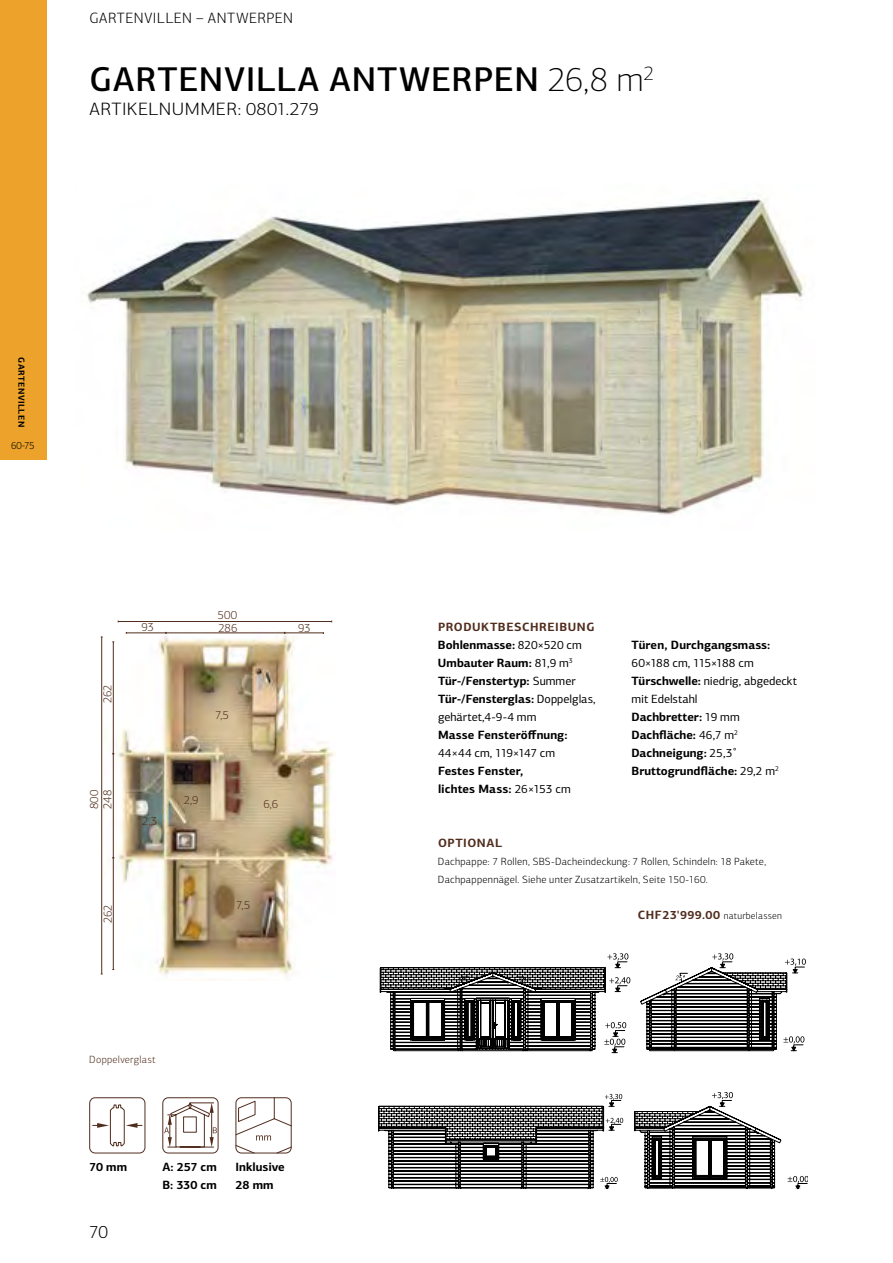
<style>
.page{position:relative;width:893px;height:1263px;background:#fff}
.page>*{position:absolute;margin:0;border:0;box-sizing:border-box;transform-origin:0 0}
.t1{font:500 34.5px "PF Centro Sans Pro";letter-spacing:.025em;color:#000}
.t2{font:300 18px "PF Centro Sans Pro";letter-spacing:.02em;color:#000;scale:1.05 1}
.t3{font:300 18px "PF Centro Sans Pro";letter-spacing:.02em;color:#000}
.t4{font:300 15px "PF Centro Sans Pro";letter-spacing:.035em;color:#000}
.t5{font:700 12px/18px "PF Centro Sans Pro";letter-spacing:.005em;color:#000}
.t6{font:12px/18px "PF Centro Sans Pro";color:#000}
.t7{font:300 12px "PF Centro Sans Pro";letter-spacing:.01em;color:#512d1e}
.t8{font:12px "PF Centro Sans Pro";letter-spacing:-.02em;color:#000}
.t9{font:700 12px "PF Centro Sans Pro";letter-spacing:.045em;color:#512d1e}
.t10{font:300 10.5px/18px "PF Centro Sans Pro";letter-spacing:.02em;color:#000}
.t11{font:300 10.5px "PF Centro Sans Pro";letter-spacing:.02em;color:#512d1e}
.t12{font:300 10.5px "PF Centro Sans Pro";letter-spacing:.02em;color:#000;scale:.96 1}
.t13{font:300 9.75px "PF Centro Sans Pro";letter-spacing:.025em;color:#000}
.t14{font:700 8.7px "PF Centro Sans Pro";letter-spacing:.055em;color:#000}
.s1{font-weight:100}
.s2{color:#512d1e}
.s3{font-weight:400}
.s4{font-weight:700}
.s5{font-weight:700;font-size:12px;color:#512d1e}
</style>
<div class="page">
<div style="left:0;top:0;width:47px;height:459px;background:#eca22b"></div>
<img style="left:86px;top:195px;width:720px;height:320px">
<img style="left:103px;top:631px;width:233px;height:345px">
<hr style="left:101px;top:637px;width:1px;height:337px;background:#512d1e">
<hr style="left:118px;top:621px;width:214px;height:1px;background:#512d1e">
<hr style="left:126px;top:633px;width:39px;height:1px;background:#512d1e">
<hr style="left:166px;top:633px;width:118px;height:1px;background:#512d1e">
<hr style="left:285px;top:633px;width:38px;height:1px;background:#512d1e">
<hr style="left:113px;top:858px;width:1px;height:112px;background:#512d1e">
<hr style="left:113px;top:754px;width:1px;height:103px;background:#512d1e">
<hr style="left:113px;top:642px;width:1px;height:111px;background:#512d1e">
<svg style="left:380px;top:953px;width:426px;height:100px"></svg>
<svg style="left:788px;top:1176px;width:19px;height:13px"></svg>
<svg style="left:378px;top:1092px;width:403px;height:97px"></svg>
<svg style="left:162px;top:1097px;width:57px;height:57px"></svg>
<svg style="left:235px;top:1097px;width:57px;height:57px"></svg>
<svg style="left:89px;top:1097px;width:57px;height:57px"></svg>
<p class="t4" style="left:89px;top:9px;width:205px">GARTENVILLEN – ANTWERPEN</p>
<h1 class="t1" style="left:90px;top:58px;width:566px">GARTENVILLA ANTWERPEN <span class="s1">26,8 m</span><sup>2</sup></h1>
<h2 class="t2" style="left:89px;top:98px;width:220px">ARTIKELNUMMER: 0801.279</h2>
<p class="t14" style="left:27px;top:357px;width:71px;rotate:90deg">GARTENVILLEN</p>
<p class="t12" style="left:11px;top:439px;width:26px">60-75</p>
<p class="t7" style="left:218px;top:608px;width:21px">500</p>
<p class="t7" style="left:101px;top:703px;width:20px;rotate:-90deg">262</p>
<p class="t7" style="left:87px;top:809px;width:21px;rotate:-90deg">800</p>
<p class="t7" style="left:101px;top:809px;width:20px;rotate:-90deg">248</p>
<p class="t7" style="left:142px;top:620px;width:14px">93</p>
<p class="t7" style="left:218px;top:621px;width:21px">286</p>
<p class="t7" style="left:298px;top:621px;width:14px">93</p>
<p class="t7" style="left:215px;top:708px;width:15px">7,5</p>
<p class="t7" style="left:142px;top:813px;width:17px">2.3</p>
<p class="t7" style="left:184px;top:793px;width:16px">2,9</p>
<p class="t7" style="left:263px;top:797px;width:16px">6,6</p>
<p class="t7" style="left:101px;top:923px;width:20px;rotate:-90deg">262</p>
<p class="t7" style="left:236px;top:897px;width:15px">7,5</p>
<p class="t11" style="left:89px;top:1054px;width:68px">Doppelverglast</p>
<p class="t5" style="left:89px;top:1158px;width:39px">70 mm</p>
<p class="t5" style="left:162px;top:1158px;width:56px">A: 257 cm<br>B: 330 cm</p>
<p class="t5" style="left:236px;top:1158px;width:51px">Inklusive<br>28 mm</p>
<h2 class="t3" style="left:89px;top:1222px;width:20px">70</h2>
<p class="t5" style="left:438px;top:618px;width:159px"><span class="s2">PRODUKTBESCHREIBUNG<br></span>Bohlenmasse: <span class="s3">820×520 cm<br></span>Umbauter Raum: <span class="s3">81,9 m</span><sup>3<br></sup>Tür-/Fenstertyp: <span class="s3">Summer<br></span>Tür-/Fensterglas: <span class="s3">Doppelglas, gehärtet,4-9-4 mm</span></p>
<p class="t5" style="left:438px;top:726px;width:131px">Masse Fensteröffnung:</p>
<p class="t8" style="left:438px;top:746px;width:119px">44×44 cm, 119×147 cm</p>
<p class="t5" style="left:438px;top:762px;width:134px">Festes Fenster,<br>lichtes Mass: <span class="s3">26×153 cm</span></p>
<p class="t5" style="left:631px;top:636px;width:140px">Türen, Durchgangsmass:</p>
<p class="t6" style="left:631px;top:654px;width:167px">60×188 cm, 115×188 cm<br><span class="s4">Türschwelle:</span> niedrig, abgedeckt mit Edelstahl<br><span class="s4">Dachbretter:</span> 19 mm<br><span class="s4">Dachfläche:</span> 46,7 m<sup>2<br></sup><span class="s4">Dachneigung:</span> 25,3˚<br><span class="s4">Bruttogrundfläche:</span> 29,2 m<sup>2</sup></p>
<p class="t9" style="left:438px;top:836px;width:65px">OPTIONAL</p>
<p class="t10" style="left:438px;top:853px;width:330px">Dachpappe: 7 Rollen, SBS-Dacheindeckung: 7 Rollen, Schindeln: 18 Pakete,<br>Dachpappennägel. Siehe unter Zusatzartikeln, Seite 150-160.</p>
<p class="t13" style="left:638px;top:910px;width:146px"><span class="s5">CHF23'999.00</span> naturbelassen</p>
</div>
